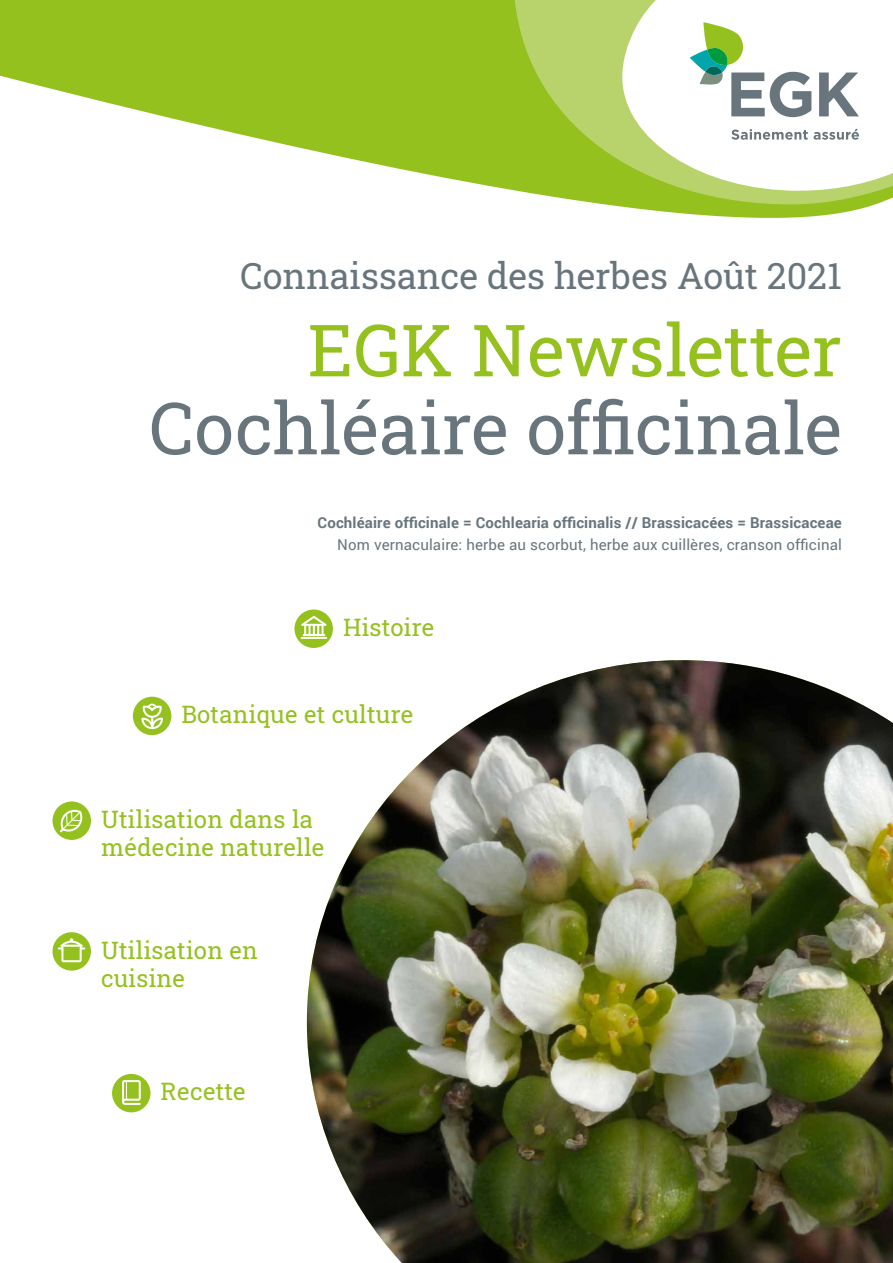
<style>
.page{position:relative;width:893px;height:1263px;background:#fff}
.page>*{position:absolute;margin:0;border:0;box-sizing:border-box;transform-origin:0 0}
.t1{font:72px "Roboto Slab";color:#68757d}
.t2{font:72px "Roboto Slab";color:#95c11f}
.t3{font:36px "Roboto Slab";color:#68757d}
.t4{font:24px/28.8px "Roboto Slab";letter-spacing:.01em;color:#95c11f}
.t5{font:700 15px "Roboto";letter-spacing:.01em;color:#68757d}
.t6{font:15px "Roboto";letter-spacing:.01em;color:#68757d}
</style>
<div class="page">
<svg style="left:0;top:0;width:876px;height:218px;fill:#95c11f"></svg>
<svg style="left:514px;top:0;width:379px;height:204px;background:#a9cb4b"></svg>
<svg style="left:622px;top:0;width:271px;height:191px"></svg>
<img style="left:307px;top:660px;width:586px;height:603px">
<svg style="left:731px;top:129px;width:77px;height:11px"></svg>
<svg style="left:814px;top:129px;width:45px;height:11px"></svg>
<svg style="left:690px;top:22px;width:121px;height:95px"></svg>
<svg style="left:819px;top:73px;width:40px;height:43px"></svg>
<svg style="left:294px;top:609px;width:39px;height:39px"></svg>
<svg style="left:301px;top:616px;width:26px;height:20px"></svg>
<hr style="left:303px;top:634px;width:22px;height:2px;background:#fff">
<hr style="left:301px;top:637px;width:26px;height:2px;background:#fff">
<div style="left:133px;top:697px;width:38px;height:38px;background:#95c11f;border-radius:50%"></div>
<svg style="left:141px;top:703px;width:22px;height:26px"></svg>
<div style="left:53px;top:801px;width:38px;height:39px;background:#95c11f;border-radius:50%"></div>
<svg style="left:60px;top:810px;width:23px;height:22px"></svg>
<div style="left:53px;top:932px;width:38px;height:39px;background:#95c11f;border-radius:50%"></div>
<svg style="left:58px;top:938px;width:27px;height:24px"></svg>
<div style="left:112px;top:1074px;width:38px;height:38px;background:#95c11f;border-radius:50%"></div>
<svg style="left:122px;top:1080px;width:19px;height:25px"></svg>
<h2 class="t3" style="left:240px;top:251px;width:603px">Connaissance des herbes Août 2021</h2>
<h1 class="t2" style="left:307px;top:301px;width:536px">EGK Newsletter</h1>
<h1 class="t1" style="left:149px;top:379px;width:694px">Cochléaire officinale</h1>
<p class="t5" style="left:318px;top:512px;width:526px">Cochléaire officinale = Cochlearia officinalis // Brassicacées = Brassicaceae</p>
<p class="t6" style="left:337px;top:534px;width:506px">Nom vernaculaire: herbe au scorbut, herbe aux cuillères, cranson officinal</p>
<p class="t4" style="left:343px;top:612px;width:93px">Histoire</p>
<p class="t4" style="left:181px;top:699px;width:233px">Botanique et culture</p>
<p class="t4" style="left:101px;top:804px;width:224px">Utilisation dans la médecine naturelle</p>
<p class="t4" style="left:101px;top:935px;width:158px">Utilisation en cuisine</p>
<p class="t4" style="left:161px;top:1076px;width:87px">Recette</p>
</div>
